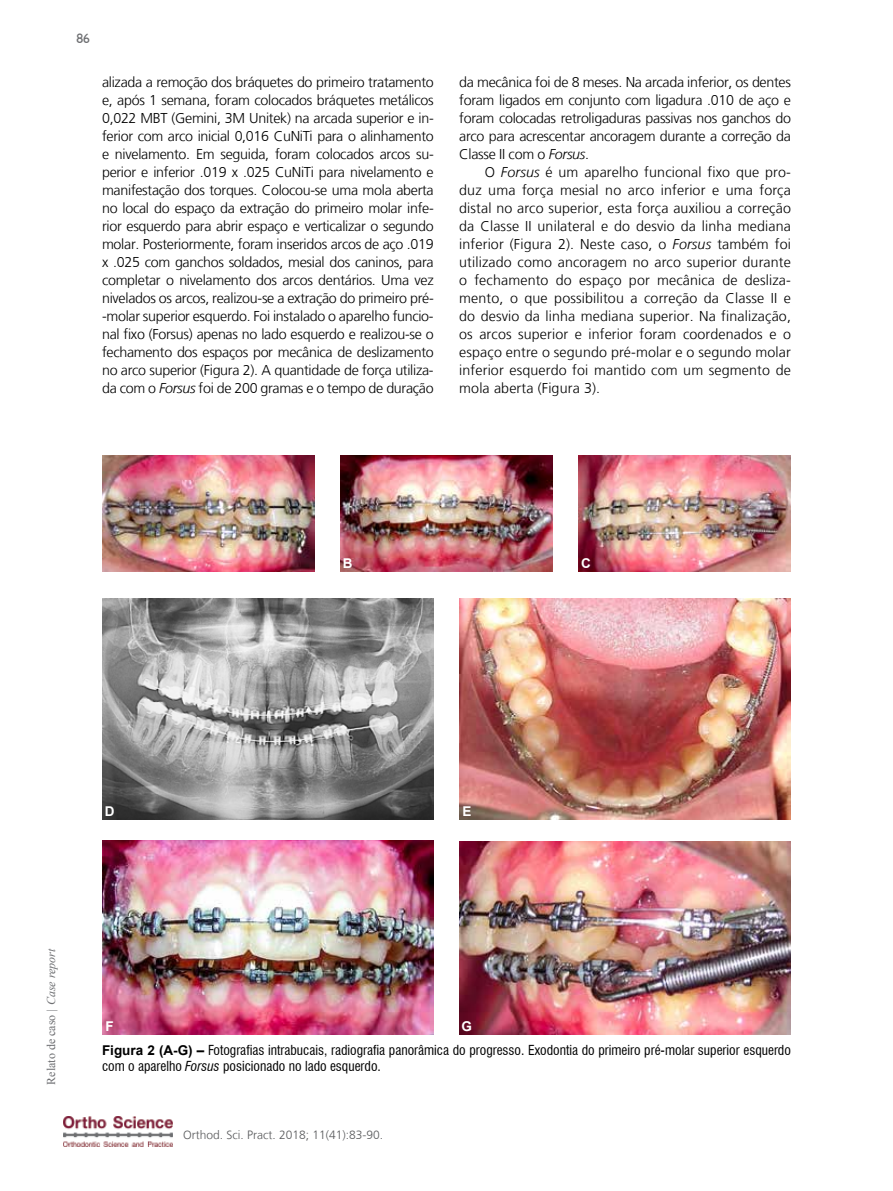
<style>
.page{position:relative;width:893px;height:1191px;background:#fff}
.page>*{position:absolute;margin:0;border:0;box-sizing:border-box;transform-origin:0 0}
.t1{font:300 14.25px/18px "Frutiger LT";letter-spacing:-.02em;color:#000;text-align:justify}
.t2{font:condensed 13.5px/16.2px "Swiss 721 BT";color:#000}
.t3{font:700 13.5px "Arial";color:#fff}
.t4{font:13.5px "Humanist 521 BT";color:#6d6e71}
.t5{font:300 12px "Frutiger LT";color:#58595b}
.t6{font:12px "Times New Roman";color:#6d6e71}
.s1{font-style:italic}
.s2{font-family:"Arial";font-weight:700;font-stretch:normal}
</style>
<div class="page">
<img style="left:64px;top:1116px;width:109px;height:30px">
<img style="left:340px;top:456px;width:213px;height:115px">
<img style="left:102px;top:456px;width:213px;height:115px">
<img style="left:578px;top:456px;width:213px;height:115px">
<img style="left:459px;top:598px;width:332px;height:221px">
<img style="left:102px;top:598px;width:332px;height:221px">
<img style="left:102px;top:840px;width:332px;height:194px">
<img style="left:459px;top:841px;width:332px;height:193px">
<p class="t4" style="left:76px;top:30px;width:15px">86</p>
<p class="t1" style="left:102px;top:74px;width:333px">alizada a remoção dos bráquetes do primeiro tratamento e, após 1 semana, foram colocados bráquetes metálicos 0,022 MBT (Gemini, 3M Unitek) na arcada superior e in&shy;ferior com arco inicial 0,016 CuNiTi para o alinhamento e nivelamento. Em seguida, foram colocados arcos su&shy;perior e inferior .019 x .025 CuNiTi para nivelamento e manifestação dos torques. Colocou-se uma mola aberta no local do espaço da extração do primeiro molar infe&shy;rior esquerdo para abrir espaço e verticalizar o segundo molar. Posteriormente, foram inseridos arcos de aço .019 x .025 com ganchos soldados, mesial dos caninos, para completar o nivelamento dos arcos dentários. Uma vez nivelados os arcos, realizou-se a extração do primeiro pré--molar superior esquerdo. Foi instalado o aparelho funcio&shy;nal fixo (Forsus) apenas no lado esquerdo e realizou-se o fechamento dos espaços por mecânica de deslizamento no arco superior (Figura 2). A quantidade de força utiliza&shy;da com o <span class="s1">Forsus</span> foi de 200 gramas e o tempo de duração</p>
<p class="t1" style="left:459px;top:74px;width:333px">da mecânica foi de 8 meses. Na arcada inferior, os dentes foram ligados em conjunto com ligadura .010 de aço e foram colocadas retroligaduras passivas nos ganchos do arco para acrescentar ancoragem durante a correção da Classe II com o <span class="s1">Forsus</span>.</p>
<p class="t1" style="left:459px;top:164px;width:333px;text-indent:26px">O <span class="s1">Forsus</span> é um aparelho funcional fixo que pro&shy;duz uma força mesial no arco inferior e uma força distal no arco superior, esta força auxiliou a correção da Classe II unilateral e do desvio da linha mediana inferior (Figura 2). Neste caso, o <span class="s1">Forsus</span> também foi utilizado como ancoragem no arco superior durante o fechamento do espaço por mecânica de desliza&shy;mento, o que possibilitou a correção da Classe II e do desvio da linha mediana superior. Na finalização, os arcos superior e inferior foram coordenados e o espaço entre o segundo pré-molar e o segundo molar inferior esquerdo foi mantido com um segmento de mola aberta (Figura 3).</p>
<p class="t3" style="left:343px;top:554px;width:11px">B</p>
<p class="t3" style="left:581px;top:554px;width:11px">C</p>
<p class="t3" style="left:105px;top:802px;width:11px">D</p>
<p class="t3" style="left:462px;top:802px;width:11px">E</p>
<p class="t6" style="left:43px;top:1084px;width:138px;rotate:-90deg">Relato de caso <span class="s1">| Case report</span></p>
<p class="t3" style="left:106px;top:1017px;width:10px">F</p>
<p class="t3" style="left:462px;top:1017px;width:12px">G</p>
<p class="t2" style="left:102px;top:1042px;width:690px"><span class="s2">Figura 2 (A-G) –</span> Fotografias intrabucais, radiografia panorâmica do progresso. Exodontia do primeiro pré-molar superior esquerdo com o aparelho <span class="s1">Forsus</span> posicionado no lado esquerdo.</p>
<p class="t5" style="left:183px;top:1127px;width:202px">Orthod. Sci. Pract. 2018; 11(41):83-90.</p>
</div>
